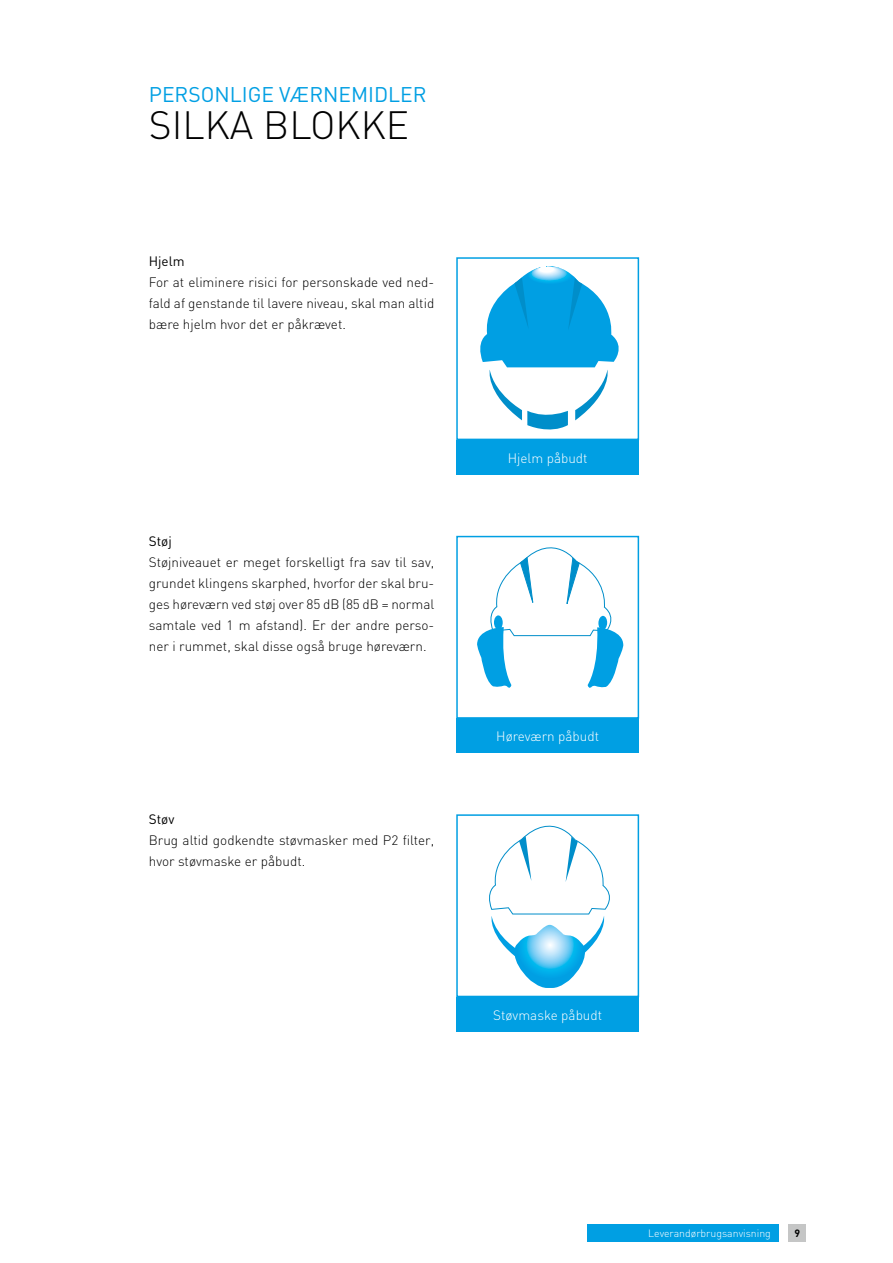
<style>
.page{position:relative;width:893px;height:1263px;background:#fff}
.page>*{position:absolute;margin:0;border:0;box-sizing:border-box;transform-origin:0 0}
.t1{font:300 39px "DIN";color:#000}
.t2{font:21px "DIN";color:#009fe3}
.t3{font:300 13.5px/21px "DIN";color:#000;text-align:justify}
.t4{font:300 13.5px "DIN";color:#fff}
.t5{font:13.5px "DIN";color:#000}
.t6{font:300 10.5px "DIN";color:#fff}
.t7{font:700 10.5px "DIN";color:#000}
</style>
<div class="page">
<svg style="left:480px;top:266px;width:139px;height:164px"></svg>
<div style="left:456px;top:257px;width:183px;height:183px;border:2px solid #009fe3"></div>
<div style="left:456px;top:440px;width:183px;height:34px;background:#009fe3"></div>
<svg style="left:477px;top:547px;width:146px;height:141px"></svg>
<div style="left:494px;top:615px;width:9px;height:14px;background:#009fe3;border-radius:50%"></div>
<div style="left:456px;top:536px;width:183px;height:183px;border:2px solid #009fe3"></div>
<div style="left:456px;top:719px;width:183px;height:34px;background:#009fe3"></div>
<svg style="left:489px;top:825px;width:121px;height:163px"></svg>
<div style="left:456px;top:814px;width:183px;height:183px;border:2px solid #009fe3"></div>
<div style="left:456px;top:997px;width:183px;height:34px;background:#009fe3"></div>
<div style="left:789px;top:1225px;width:17px;height:17px;background:#c5c6c6"></div>
<div style="left:587px;top:1225px;width:191px;height:17px;background:#009fe3"></div>
<h2 class="t2" style="left:149px;top:81px;width:279px">PERSONLIGE VÆRNEMIDLER</h2>
<h1 class="t1" style="left:149px;top:101px;width:262px">SILKA BLOKKE</h1>
<p class="t5" style="left:149px;top:253px;width:37px">Hjelm</p>
<p class="t3" style="left:149px;top:272px;width:287px">For at eliminere risici for personskade ved ned&shy;fald af genstande til lavere niveau, skal man altid bære hjelm hvor det er påkrævet.</p>
<p class="t5" style="left:149px;top:533px;width:24px">Støj</p>
<p class="t3" style="left:149px;top:552px;width:287px">Støjniveauet er meget forskelligt fra sav til sav, grundet klingens skarphed, hvorfor der skal bru&shy;ges høreværn ved støj over 85 dB (85 dB = normal samtale ved 1 m afstand). Er der andre perso&shy;ner i rummet, skal disse også bruge høreværn.</p>
<p class="t5" style="left:149px;top:811px;width:27px">Støv</p>
<p class="t3" style="left:149px;top:830px;width:287px">Brug altid godkendte støvmasker med P2 filter, hvor støvmaske er påbudt.</p>
<p class="t4" style="left:508px;top:449px;width:81px">Hjelm påbudt</p>
<p class="t4" style="left:496px;top:728px;width:104px">Høreværn påbudt</p>
<p class="t4" style="left:493px;top:1006px;width:110px">Støvmaske påbudt</p>
<p class="t6" style="left:648px;top:1227px;width:124px">Leverandørbrugsanvisning</p>
<p class="t7" style="left:794px;top:1227px;width:7px">9</p>
</div>
